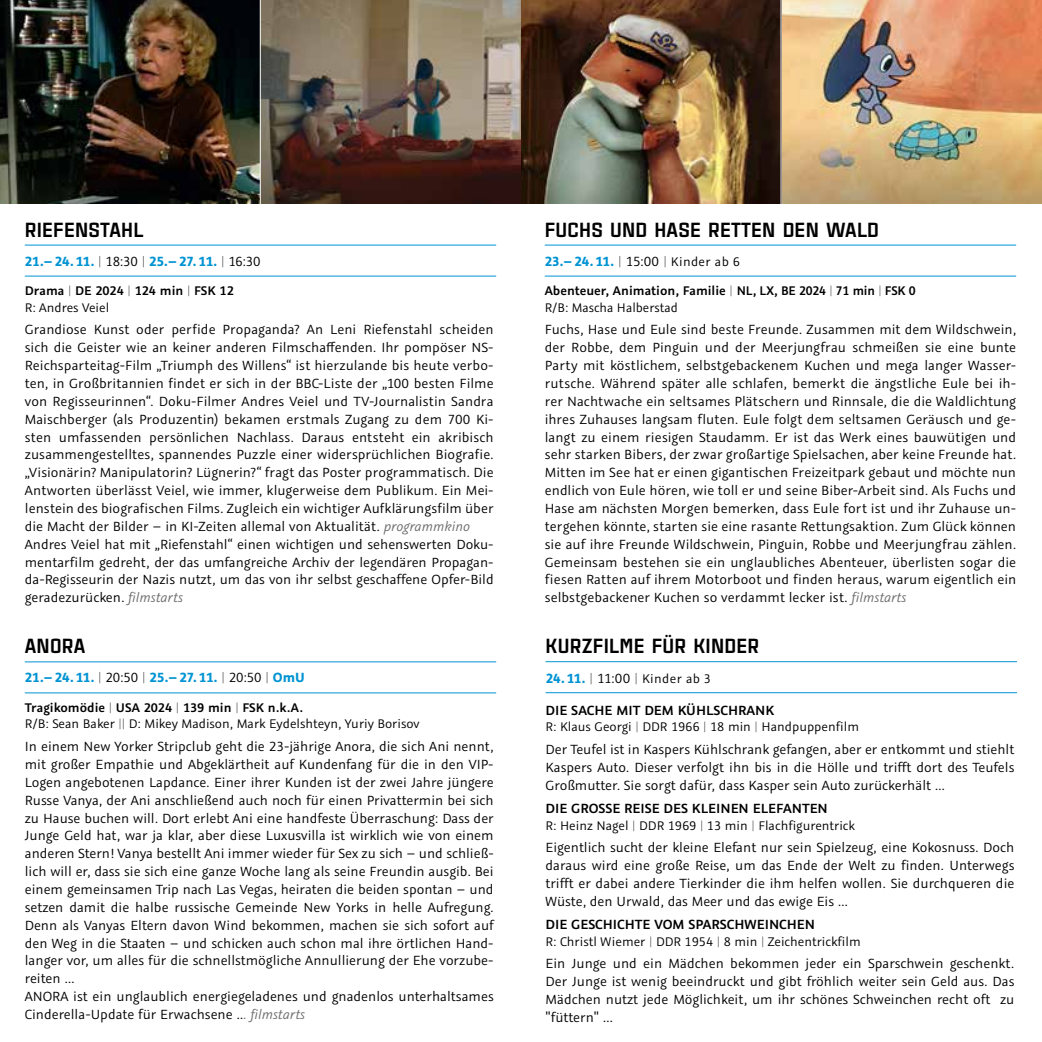
<style>
.page{position:relative;width:1042px;height:1042px;background:#fff}
.page>*{position:absolute;margin:0;border:0;box-sizing:border-box;transform-origin:0 0}
.t1{font:900 21px "Estricta";letter-spacing:.01em;color:#000}
.t2{font:14.88px/17.8px "Graublau Sans";color:#000;text-align:justify}
.t3{font:700 14.88px "Graublau Sans";color:#0093d3}
.t4{font:600 14.88px "Graublau Sans";color:#000}
.t5{font:14px/16.8px "Graublau Sans";color:#000}
.t6{font:600 14px/16.8px "Graublau Sans";color:#000}
.t7{font:14px "Graublau Sans";letter-spacing:.025em;color:#000}
.s1{font-weight:200;color:#000}
.s2{font-weight:400;color:#000}
.s3{font-weight:200}
.s4{font-weight:400}
.s5{font-style:italic;color:#706f6f}
.s6{font-weight:600}
.s7{font-weight:400;font-size:14px;color:#000}
.s8{font-weight:700;font-size:14.88px;color:#0093d3}
.s9{font-weight:200;font-size:14.88px}
.s10{font-size:14.88px}
</style>
<div class="page">
<img style="left:0;top:0;width:1042px;height:203px">
<hr style="left:260px;top:0;width:1px;height:207px;background:#fff">
<hr style="left:780px;top:0;width:1px;height:207px;background:#fff">
<hr style="left:545px;top:692px;width:472px;height:1px;background:#0093d3">
<hr style="left:545px;top:661px;width:472px;height:1px;background:#0093d3">
<hr style="left:545px;top:276px;width:471px;height:1px;background:#0093d3">
<hr style="left:545px;top:245px;width:471px;height:1px;background:#0093d3">
<hr style="left:25px;top:692px;width:471px;height:1px;background:#0093d3">
<hr style="left:25px;top:661px;width:471px;height:1px;background:#0093d3">
<hr style="left:25px;top:276px;width:471px;height:1px;background:#0093d3">
<hr style="left:25px;top:245px;width:471px;height:1px;background:#0093d3">
<h1 class="t1" style="left:25px;top:214px;width:120px">RIEFENSTAHL</h1>
<p class="t3" style="left:25px;top:251px;width:237px">21.–24.11. <span class="s1">|</span> <span class="s2">18:30</span> <span class="s1">|</span> 25.–27.11. <span class="s1">|</span> <span class="s2">16:30</span></p>
<p class="t6" style="left:25px;top:282px;width:210px">Drama <span class="s3">|</span> DE 2024 <span class="s3">|</span> 124 min <span class="s3">|</span> FSK 12<br><span class="s4">R: Andres Veiel</span></p>
<p class="t2" style="left:25px;top:321px;width:470px;text-align:left">Grandiose Kunst oder perfide Propaganda? An Leni Riefenstahl scheiden sich die Geister wie an keiner anderen Filmschaffenden. Ihr pompöser NS-Reichsparteitag-Film „Triumph des Willens“ ist hierzulande bis heute verbo&shy;ten, in Großbritannien findet er sich in der BBC-Liste der „100 besten Filme von Regisseurinnen“. Doku-Filmer Andres Veiel und TV-Journalistin Sandra Maischberger (als Produzentin) bekamen erstmals Zugang zu dem 700 Ki&shy;sten umfassenden persönlichen Nachlass. Daraus entsteht ein akribisch zusammengestelltes, spannendes Puzzle einer widersprüchlichen Biografie. „Visionärin? Manipulatorin? Lügnerin?“ fragt das Poster programmatisch. Die Antworten überlässt Veiel, wie immer, klugerweise dem Publikum. Ein Mei&shy;lenstein des biografischen Films. Zugleich ein wichtiger Aufklärungsfilm über die Macht der Bilder – in KI-Zeiten allemal von Aktualität. <span class="s5">programmkino </span>Andres Veiel hat mit „Riefenstahl“ einen wichtigen und sehenswerten Doku&shy;mentarfilm gedreht, der das umfangreiche Archiv der legendären Propagan&shy;da-Regisseurin der Nazis nutzt, um das von ihr selbst geschaffene Opfer-Bild geradezurücken. <span class="s5">filmstarts</span></p>
<h1 class="t1" style="left:25px;top:631px;width:62px">ANORA</h1>
<p class="t3" style="left:25px;top:668px;width:282px">21.–24.11. <span class="s1">|</span> <span class="s2">20:50</span> <span class="s1">|</span> 25.–27.11. <span class="s1">|</span> <span class="s2">20:50</span> <span class="s1">|</span> OmU</p>
<p class="t5" style="left:25px;top:699px;width:396px"><span class="s6">Tragikomödie</span> <span class="s3">|</span> <span class="s6">USA 2024</span> <span class="s3">|</span> <span class="s6">139 min</span> <span class="s3">|</span> <span class="s6">FSK n.k.A.<br></span>R/B: Sean Baker <span class="s3">||</span> D: Mikey Madison, Mark Eydelshteyn, Yuriy Borisov</p>
<p class="t2" style="left:25px;top:737px;width:470px;text-align:left">In einem New Yorker Stripclub geht die 23-jährige Anora, die sich Ani nennt, mit großer Empathie und Abgeklärtheit auf Kundenfang für die in den VIP-Logen angebotenen Lapdance. Einer ihrer Kunden ist der zwei Jahre jüngere Russe Vanya, der Ani anschließend auch noch für einen Privattermin bei sich zu Hause buchen will. Dort erlebt Ani eine handfeste Überraschung: Dass der Junge Geld hat, war ja klar, aber diese Luxusvilla ist wirklich wie von einem anderen Stern! Vanya bestellt Ani immer wieder für Sex zu sich – und schließ&shy;lich will er, dass sie sich eine ganze Woche lang als seine Freundin ausgib. Bei einem gemeinsamen Trip nach Las Vegas, heiraten die beiden spontan – und setzen damit die halbe russische Gemeinde New Yorks in helle Aufregung.<br>Denn als Vanyas Eltern davon Wind bekommen, machen sie sich sofort auf den Weg in die Staaten – und schicken auch schon mal ihre örtlichen Hand&shy;langer vor, um alles für die schnellstmögliche Annullierung der Ehe vorzube&shy;reiten ...<br>ANORA ist ein unglaublich energiegeladenes und gnadenlos unterhaltsames Cinderella-Update für Erwachsene ..<span class="s5">. filmstarts</span></p>
<h1 class="t1" style="left:545px;top:214px;width:336px">FUCHS UND HASE RETTEN DEN WALD</h1>
<p class="t3" style="left:545px;top:252px;width:197px">23.–24.11. <span class="s1">|</span> <span class="s2">15:00</span> <span class="s1">|</span> <span class="s7">Kinder ab 6</span></p>
<p class="t6" style="left:545px;top:282px;width:372px">Abenteuer, Animation, Familie <span class="s3">|</span> NL, LX, BE 2024 <span class="s3">|</span> 71 min <span class="s3">|</span> FSK 0<br><span class="s4">R/B: Mascha Halberstad</span></p>
<p class="t2" style="left:545px;top:321px;width:473px">Fuchs, Hase und Eule sind beste Freunde. Zusammen mit dem Wildschwein, der Robbe, dem Pinguin und der Meerjungfrau schmeißen sie eine bunte Party mit köstlichem, selbstgebackenem Kuchen und mega langer Wasser&shy;rutsche. Während später alle schlafen, bemerkt die ängstliche Eule bei ih&shy;rer Nachtwache ein seltsames Plätschern und Rinnsale, die die Waldlichtung ihres Zuhauses langsam fluten. Eule folgt dem seltsamen Geräusch und ge&shy;langt zu einem riesigen Staudamm. Er ist das Werk eines bauwütigen und sehr starken Bibers, der zwar großartige Spielsachen, aber keine Freunde hat.<br>Mitten im See hat er einen gigantischen Freizeitpark gebaut und möchte nun endlich von Eule hören, wie toll er und seine Biber-Arbeit sind. Als Fuchs und Hase am nächsten Morgen bemerken, dass Eule fort ist und ihr Zuhause un&shy;tergehen könnte, starten sie eine rasante Rettungsaktion. Zum Glück können sie auf ihre Freunde Wildschwein, Pinguin, Robbe und Meerjungfrau zählen.<br>Gemeinsam bestehen sie ein unglaubliches Abenteuer, überlisten sogar die fiesen Ratten auf ihrem Motorboot und finden heraus, warum eigentlich ein selbstgebackener Kuchen so verdammt lecker ist. <span class="s5">filmstarts</span></p>
<h1 class="t1" style="left:545px;top:631px;width:215px">KURZFILME FÜR KINDER</h1>
<p class="t7" style="left:546px;top:670px;width:166px"><span class="s8">24.11.</span> <span class="s9">|</span> <span class="s10">11:00</span> <span class="s9">|</span> Kinder ab 3</p>
<p class="t4" style="left:545px;top:700px;width:230px">DIE SACHE MIT DEM KÜHLSCHRANK</p>
<p class="t5" style="left:545px;top:718px;width:315px">R: Klaus Georgi <span class="s3">|</span> DDR 1966 <span class="s3">|</span> 18 min <span class="s3">|</span> Handpuppenfilm</p>
<p class="t2" style="left:545px;top:740px;width:470px">Der Teufel ist in Kaspers Kühlschrank gefangen, aber er entkommt und stiehlt Kaspers Auto. Dieser verfolgt ihn bis in die Hölle und trifft dort des Teufels Großmutter. Sie sorgt dafür, dass Kasper sein Auto zurückerhält ...</p>
<p class="t4" style="left:545px;top:799px;width:284px">DIE GROSSE REISE DES KLEINEN ELEFANTEN</p>
<p class="t5" style="left:545px;top:817px;width:311px">R: Heinz Nagel <span class="s3">|</span> DDR 1969 <span class="s3">|</span> 13 min <span class="s3">|</span> Flachfigurentrick</p>
<p class="t2" style="left:545px;top:839px;width:470px">Eigentlich sucht der kleine Elefant nur sein Spielzeug, eine Kokosnuss. Doch daraus wird eine große Reise, um das Ende der Welt zu finden. Unterwegs trifft er dabei andere Tierkinder die ihm helfen wollen. Sie durchqueren die Wüste, den Urwald, das Meer und das ewige Eis ...</p>
<p class="t4" style="left:545px;top:915px;width:271px">DIE GESCHICHTE VOM SPARSCHWEINCHEN</p>
<p class="t5" style="left:545px;top:933px;width:317px">R: Christl Wiemer <span class="s3">|</span> DDR 1954 <span class="s3">|</span> 8 min <span class="s3">|</span> Zeichentrickfilm</p>
<p class="t2" style="left:545px;top:955px;width:470px">Ein Junge und ein Mädchen bekommen jeder ein Sparschwein geschenkt.<br>Der Junge ist wenig beeindruckt und gibt fröhlich weiter sein Geld aus. Das Mädchen nutzt jede Möglichkeit, um ihr schönes Schweinchen recht oft zu "füttern" ...</p>
</div>
